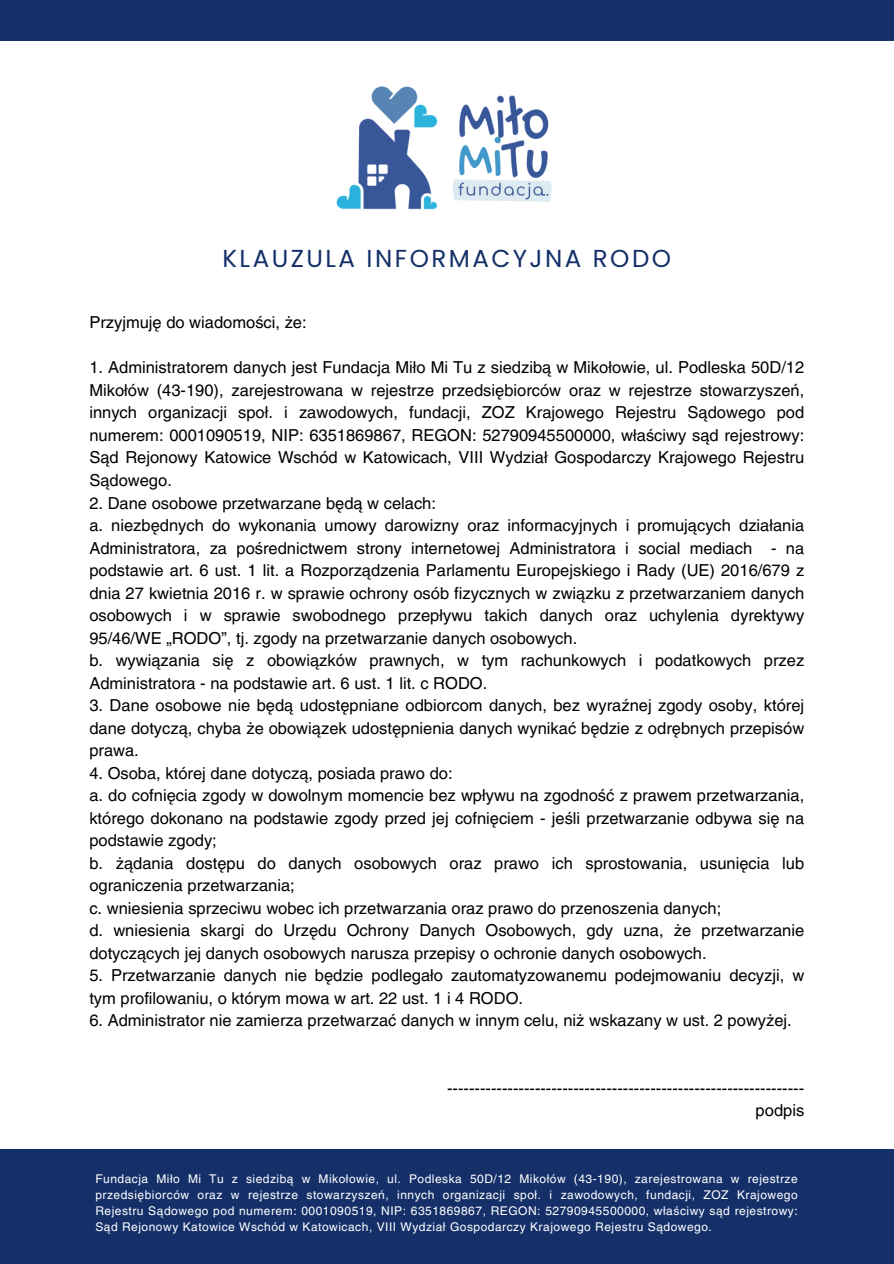
<style>
.page{position:relative;width:894px;height:1264px;background:#fff}
.page>*{position:absolute;margin:0;border:0;box-sizing:border-box;transform-origin:0 0}
.t1{font:24.6px "Poppins";letter-spacing:.1em;color:#153069}
.t2{font:16.5px/22.5px "Helvetica LT Pro";color:#000}
.t3{font:12px/16px "Helvetica LT Pro";letter-spacing:.04em;color:#fff;text-align:justify}
</style>
<div class="page">
<div style="left:0;top:1149px;width:893px;height:114px;background:#153069"></div>
<img style="left:336px;top:86px;width:216px;height:124px">
<div style="left:0;top:0;width:893px;height:41px;background:#153069"></div>
<h1 class="t1" style="left:222px;top:241px;width:450px">KLAUZULA INFORMACYJNA RODO</h1>
<h2 class="t2" style="left:89px;top:313px;width:219px">Przyjmuję do wiadomości, że:</h2>
<h2 class="t2" style="left:89px;top:358px;width:716px;text-align:justify">1. Administratorem danych jest Fundacja Miło Mi Tu z siedzibą w Mikołowie, ul. Podleska 50D/12<br>Mikołów (43-190), zarejestrowana w rejestrze przedsiębiorców oraz w rejestrze stowarzyszeń, innych organizacji społ. i zawodowych, fundacji, ZOZ Krajowego Rejestru Sądowego pod numerem: 0001090519, NIP: 6351869867, REGON: 52790945500000, właściwy sąd rejestrowy:<br>Sąd Rejonowy Katowice Wschód w Katowicach, VIII Wydział Gospodarczy Krajowego Rejestru Sądowego.</h2>
<h2 class="t2" style="left:89px;top:493px;width:716px">2. Dane osobowe przetwarzane będą w celach:<br>a. niezbędnych do wykonania umowy darowizny oraz informacyjnych i promujących działania Administratora, za pośrednictwem strony internetowej Administratora i social mediach - na podstawie art. 6 ust. 1 lit. a Rozporządzenia Parlamentu Europejskiego i Rady (UE) 2016/679 z dnia 27 kwietnia 2016 r. w sprawie ochrony osób fizycznych w związku z przetwarzaniem danych osobowych i w sprawie swobodnego przepływu takich danych oraz uchylenia dyrektywy 95/46/WE „RODO”, tj. zgody na przetwarzanie danych osobowych.<br>b. wywiązania się z obowiązków prawnych, w tym rachunkowych i podatkowych przez Administratora - na podstawie art. 6 ust. 1 lit. c RODO.</h2>
<h2 class="t2" style="left:89px;top:695px;width:716px;text-align:justify">3. Dane osobowe nie będą udostępniane odbiorcom danych, bez wyraźnej zgody osoby, której dane dotyczą, chyba że obowiązek udostępnienia danych wynikać będzie z odrębnych przepisów prawa.</h2>
<h2 class="t2" style="left:89px;top:763px;width:716px">4. Osoba, której dane dotyczą, posiada prawo do:<br>a. do cofnięcia zgody w dowolnym momencie bez wpływu na zgodność z prawem przetwarzania, którego dokonano na podstawie zgody przed jej cofnięciem - jeśli przetwarzanie odbywa się na podstawie zgody;<br>b. żądania dostępu do danych osobowych oraz prawo ich sprostowania, usunięcia lub ograniczenia przetwarzania;<br>c. wniesienia sprzeciwu wobec ich przetwarzania oraz prawo do przenoszenia danych;<br>d. wniesienia skargi do Urzędu Ochrony Danych Osobowych, gdy uzna, że przetwarzanie dotyczących jej danych osobowych narusza przepisy o ochronie danych osobowych.</h2>
<h2 class="t2" style="left:89px;top:965px;width:716px">5. Przetwarzanie danych nie będzie podlegało zautomatyzowanemu podejmowaniu decyzji, w tym profilowaniu, o którym mowa w art. 22 ust. 1 i 4 RODO.</h2>
<h2 class="t2" style="left:89px;top:1010px;width:703px">6. Administrator nie zamierza przetwarzać danych w innym celu, niż wskazany w ust. 2 powyżej.</h2>
<h2 class="t2" style="left:447px;top:1078px;width:358px;text-align:right">----------------------------------------------------------------- podpis</h2>
<p class="t3" style="left:95px;top:1171px;width:703px">Fundacja Miło Mi Tu z siedzibą w Mikołowie, ul. Podleska 50D/12 Mikołów (43-190), zarejestrowana w rejestrze przedsiębiorców oraz w rejestrze stowarzyszeń, innych organizacji społ. i zawodowych, fundacji, ZOZ Krajowego Rejestru Sądowego pod numerem: 0001090519, NIP: 6351869867, REGON: 52790945500000, właściwy sąd rejestrowy:<br>Sąd Rejonowy Katowice Wschód w Katowicach, VIII Wydział Gospodarczy Krajowego Rejestru Sądowego.</p>
</div>
